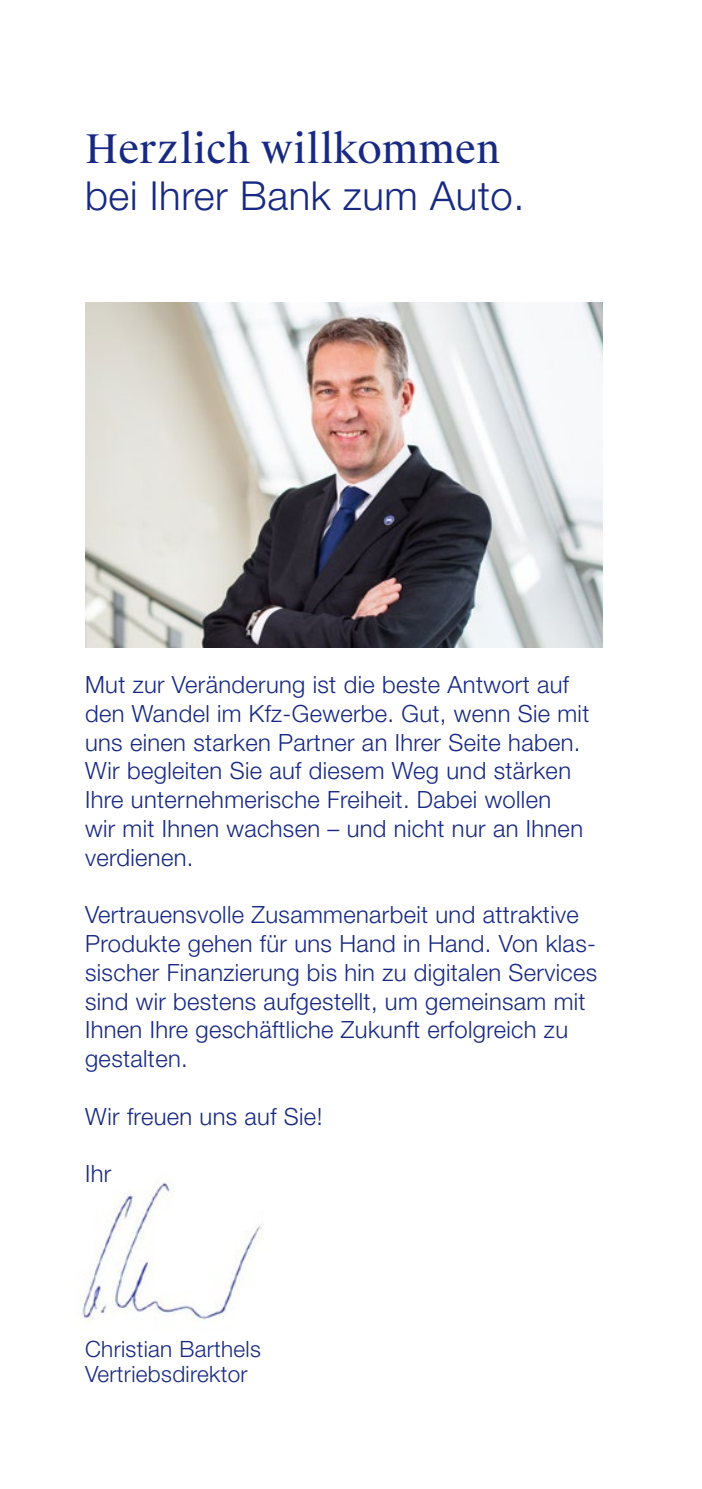
<style>
.page{position:relative;width:702px;height:1489px;background:#fff}
.page>*{position:absolute;margin:0;border:0;box-sizing:border-box;transform-origin:0 0}
.t1{font:300 40px "Helvetica Neue LT Pro";letter-spacing:.015em;color:#172983}
.t2{font:39.5px "Suisse Works";letter-spacing:.005em;color:#172983}
.t3{font:300 23.75px/28.8px "Helvetica Neue LT Pro";letter-spacing:.015em;color:#172983}
.t4{font:300 22.5px/25px "Helvetica Neue LT Pro";letter-spacing:.015em;color:#172983}
</style>
<div class="page">
<img style="left:82px;top:1182px;width:181px;height:140px">
<img style="left:85px;top:302px;width:517px;height:345px">
<h2 class="t2" style="left:85px;top:124px;width:416px">Herzlich willkommen</h2>
<h1 class="t1" style="left:85px;top:171px;width:441px">bei Ihrer Bank zum Auto.</h1>
<p class="t3" style="left:85px;top:669px;width:506px">Mut zur Veränderung ist die beste Antwort auf den Wandel im Kfz-Gewerbe. Gut, wenn Sie mit uns einen starken Partner an Ihrer Seite haben.<br>Wir begleiten Sie auf diesem Weg und stärken Ihre unternehmerische Freiheit. Dabei wollen<br>wir mit Ihnen wachsen – und nicht nur an Ihnen verdienen.</p>
<p class="t3" style="left:85px;top:899px;width:513px">Vertrauensvolle Zusammenarbeit und attraktive Produkte gehen für uns Hand in Hand. Von klas&shy;sischer Finanzierung bis hin zu digitalen Services sind wir bestens aufgestellt, um gemeinsam mit Ihnen Ihre geschäftliche Zukunft erfolgreich zu gestalten.</p>
<p class="t3" style="left:85px;top:1101px;width:239px">Wir freuen uns auf Sie!</p>
<p class="t3" style="left:85px;top:1158px;width:28px">Ihr</p>
<p class="t4" style="left:85px;top:1335px;width:177px">Christian Barthels<br>Vertriebsdirektor</p>
</div>
